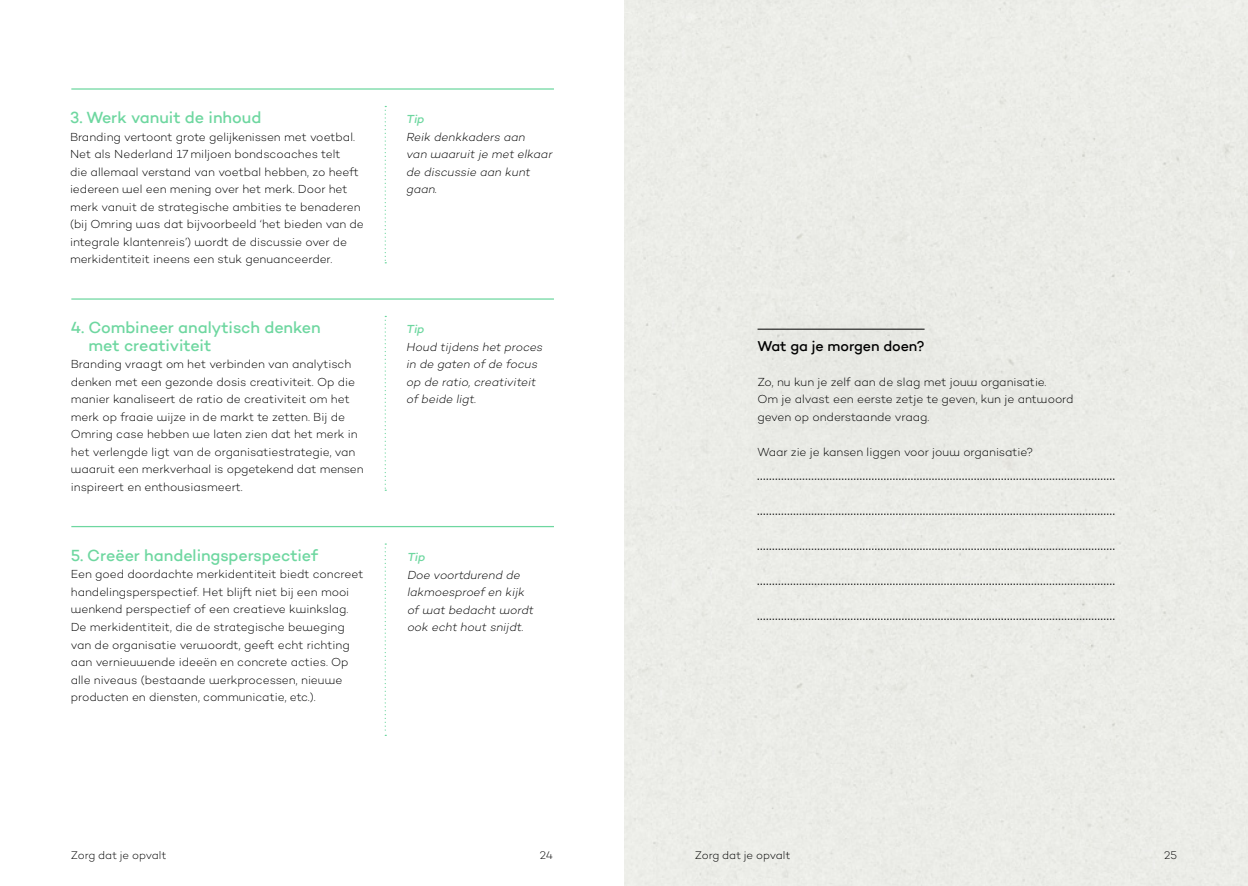
<style>
.page{position:relative;width:1248px;height:886px;background:#fff}
.page>*{position:absolute;margin:0;border:0;box-sizing:border-box;transform-origin:0 0}
.t1{font:500 16.25px/17.5px "Campton Morgenwereld";color:#6ed7a0}
.t2{font:500 14.38px "Campton Morgenwereld";letter-spacing:-.01em;color:#000}
.t3{font:300 11.88px/17.5px "Campton Morgenwereld";letter-spacing:-.005em;color:#000}
.t4{font:italic 300 11.88px/17.5px "Campton Morgenwereld";color:#000}
.t5{font:italic 500 11.88px "Campton Morgenwereld";letter-spacing:-.01em;color:#6ed7a0}
.t6{font:300 11.25px "Campton Morgenwereld";letter-spacing:-.005em;color:#000}
</style>
<div class="page">
<hr style="left:71px;top:88px;width:483px;height:2px;background:#6ed7a0">
<hr style="left:71px;top:298px;width:483px;height:2px;background:#6ed7a0">
<hr style="left:71px;top:526px;width:483px;height:1px;background:#6ed7a0">
<svg style="left:384px;top:106px;width:2px;height:157px"></svg>
<svg style="left:384px;top:316px;width:2px;height:175px"></svg>
<svg style="left:384px;top:543px;width:2px;height:193px"></svg>
<div style="left:722px;top:291px;width:402px;height:353px;background:#eaebe6"></div>
<hr style="left:757px;top:329px;width:167px;height:1px;background:#000">
<svg style="left:757px;top:479px;width:357px;height:1px"></svg>
<svg style="left:757px;top:514px;width:357px;height:1px"></svg>
<svg style="left:757px;top:549px;width:357px;height:1px"></svg>
<svg style="left:757px;top:584px;width:357px;height:1px"></svg>
<svg style="left:757px;top:619px;width:357px;height:1px"></svg>
<h1 class="t1" style="left:70px;top:109px;width:193px">3. Werk vanuit de inhoud</h1>
<p class="t3" style="left:70px;top:128px;width:295px">Branding vertoont grote gelijkenissen met voetbal.<br>Net als Nederland 17 miljoen bondscoaches telt<br>die allemaal verstand van voetbal hebben, zo heeft iedereen wel een mening over het merk. Door het merk vanuit de strategische ambities te benaderen (bij Omring was dat bijvoorbeeld ‘het bieden van de integrale klantenreis’) wordt de discussie over de merkidentiteit ineens een stuk genuanceerder.</p>
<h1 class="t1" style="left:88px;top:319px;width:234px;text-indent:-18px">4. Combineer analytisch denken met creativiteit</h1>
<p class="t3" style="left:71px;top:355px;width:294px">Branding vraagt om het verbinden van analytisch denken met een gezonde dosis creativiteit. Op die manier kanaliseert de ratio de creativiteit om het merk op fraaie wijze in de markt te zetten. Bij de Omring case hebben we laten zien dat het merk in het verlengde ligt van de organisatiestrategie, van waaruit een merkverhaal is opgetekend dat mensen inspireert en enthousiasmeert.</p>
<h1 class="t1" style="left:71px;top:546px;width:248px">5. Creëer handelingsperspectief</h1>
<p class="t3" style="left:71px;top:565px;width:294px">Een goed doordachte merkidentiteit biedt concreet handelingsperspectief. Het blijft niet bij een mooi wenkend perspectief of een creatieve kwinkslag.<br>De merkidentiteit, die de strategische beweging van de organisatie verwoordt, geeft echt richting aan vernieuwende ideeën en concrete acties. Op alle niveaus (bestaande werkprocessen, nieuwe producten en diensten, communicatie, etc.).</p>
<p class="t5" style="left:406px;top:112px;width:20px">Tip</p>
<p class="t4" style="left:406px;top:128px;width:147px">Reik denkkaders aan<br>van waaruit je met elkaar de discussie aan kunt gaan.</p>
<p class="t5" style="left:406px;top:322px;width:20px">Tip</p>
<p class="t4" style="left:406px;top:338px;width:138px">Houd tijdens het proces in de gaten of de focus op de ratio, creativiteit of beide ligt.</p>
<p class="t5" style="left:407px;top:549px;width:20px">Tip</p>
<p class="t4" style="left:407px;top:565px;width:128px">Doe voortdurend de lakmoesproef en kijk of wat bedacht wordt ook echt hout snijdt.</p>
<p class="t2" style="left:757px;top:337px;width:168px">Wat ga je morgen doen?</p>
<p class="t3" style="left:757px;top:373px;width:317px">Zo, nu kun je zelf aan de slag met jouw organisatie.<br>Om je alvast een eerste zetje te geven, kun je antwoord geven op onderstaande vraag.</p>
<p class="t3" style="left:757px;top:443px;width:277px">Waar zie je kansen liggen voor jouw organisatie?</p>
<p class="t6" style="left:71px;top:848px;width:97px">Zorg dat je opvalt</p>
<p class="t6" style="left:540px;top:848px;width:15px">24</p>
<p class="t6" style="left:694px;top:848px;width:97px">Zorg dat je opvalt</p>
<p class="t6" style="left:1164px;top:848px;width:14px">25</p>
</div>
